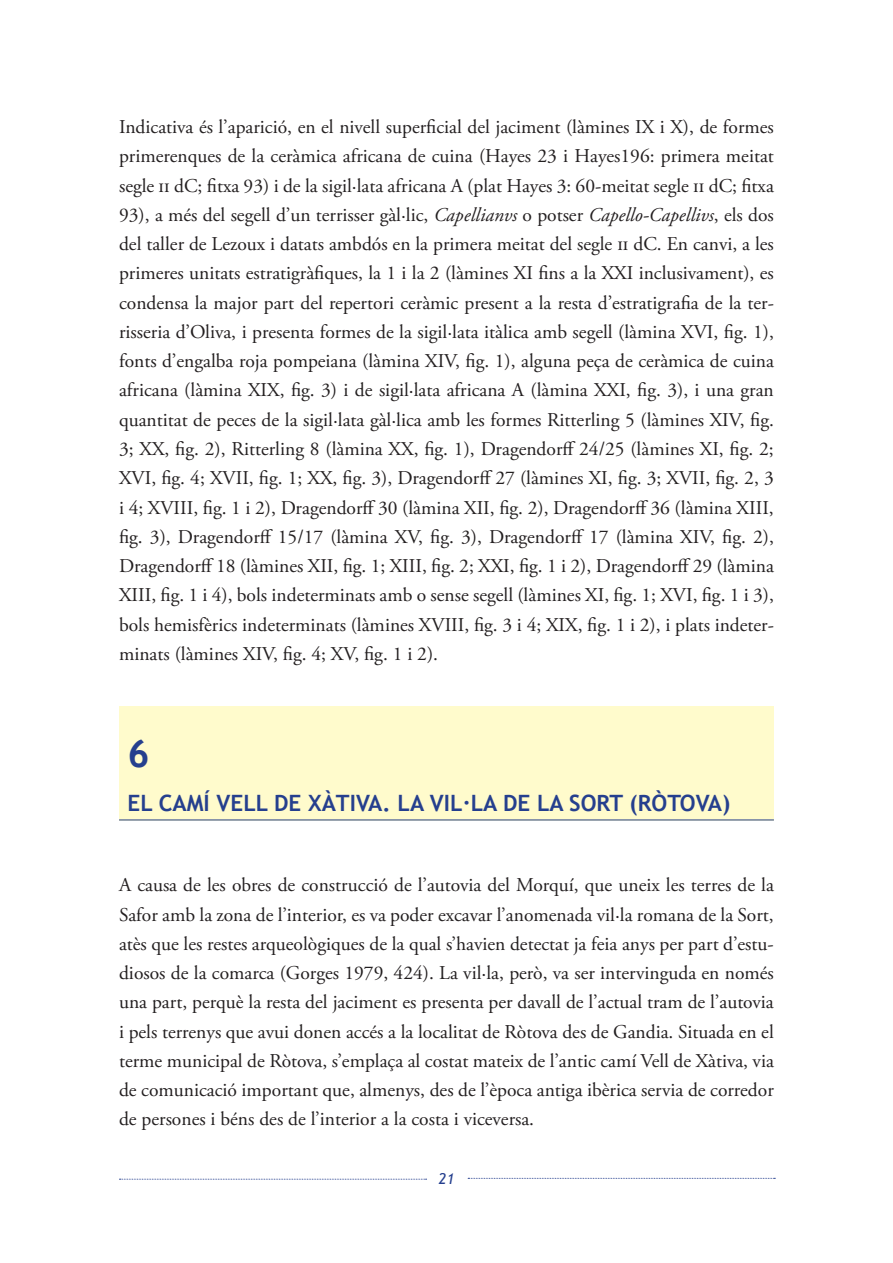
<style>
.page{position:relative;width:893px;height:1263px;background:#fff}
.page>*{position:absolute;margin:0;border:0;box-sizing:border-box;transform-origin:0 0}
.t1{font:700 37.5px "Trebuchet MS";color:#253f8e}
.t2{font:700 22.5px "Trebuchet MS";color:#253f8e}
.t3{font:19.5px/29.2px "Adobe Garamond Pro";color:#231f20;text-align:justify}
.t4{font:italic 15px "Trebuchet MS";color:#253f8e}
.s1{font-style:italic}
</style>
<div class="page">
<svg style="left:119px;top:1179px;width:308px;height:1px"></svg>
<svg style="left:468px;top:1178px;width:307px;height:1px"></svg>
<div style="left:120px;top:706px;width:654px;height:115px;background:#fffbcc"></div>
<hr style="left:119px;top:819px;width:655px;height:1px;background:#253f8e">
<p class="t3" style="left:119px;top:113px;width:657px">Indicativa és l’aparició, en el nivell superficial del jaciment (làmines IX i X), de formes primerenques de la ceràmica africana de cuina (Hayes 23 i Hayes196: primera meitat segle ii dC; fitxa 93) i de la sigil·lata africana A (plat Hayes 3: 60-meitat segle ii dC; fitxa 93), a més del segell d’un terrisser gàl·lic, <span class="s1">Capellianvs</span> o potser <span class="s1">Capello-Capellivs</span>, els dos del taller de Lezoux i datats ambdós en la primera meitat del segle ii dC. En canvi, a les primeres unitats estratigràfiques, la 1 i la 2 (làmines XI fins a la XXI inclusivament), es condensa la major part del repertori ceràmic present a la resta d’estratigrafia de la ter&shy;risseria d’Oliva, i presenta formes de la sigil·lata itàlica amb segell (làmina XVI, fig. 1), fonts d’engalba roja pompeiana (làmina XIV, fig. 1), alguna peça de ceràmica de cuina africana (làmina XIX, fig. 3) i de sigil·lata africana A (làmina XXI, fig. 3), i una gran quantitat de peces de la sigil·lata gàl·lica amb les formes Ritterling 5 (làmines XIV, fig.<br>3; XX, fig. 2), Ritterling 8 (làmina XX, fig. 1), Dragendorff 24/25 (làmines XI, fig. 2; XVI, fig. 4; XVII, fig. 1; XX, fig. 3), Dragendorff 27 (làmines XI, fig. 3; XVII, fig. 2, 3 i 4; XVIII, fig. 1 i 2), Dragendorff 30 (làmina XII, fig. 2), Dragendorff 36 (làmina XIII, fig. 3), Dragendorff 15/17 (làmina XV, fig. 3), Dragendorff 17 (làmina XIV, fig. 2), Dragendorff 18 (làmines XII, fig. 1; XIII, fig. 2; XXI, fig. 1 i 2), Dragendorff 29 (làmina XIII, fig. 1 i 4), bols indeterminats amb o sense segell (làmines XI, fig. 1; XVI, fig. 1 i 3), bols hemisfèrics indeterminats (làmines XVIII, fig. 3 i 4; XIX, fig. 1 i 2), i plats indeter&shy;minats (làmines XIV, fig. 4; XV, fig. 1 i 2).</p>
<p class="t1" style="left:128px;top:730px;width:23px">6</p>
<p class="t2" style="left:128px;top:789px;width:604px">EL CAMÍ VELL DE XÀTIVA. LA VIL·LA DE LA SORT (RÒTOVA)</p>
<p class="t3" style="left:119px;top:871px;width:657px">A causa de les obres de construcció de l’autovia del Morquí, que uneix les terres de la Safor amb la zona de l’interior, es va poder excavar l’anomenada vil·la romana de la Sort, atès que les restes arqueològiques de la qual s’havien detectat ja feia anys per part d’estu&shy;diosos de la comarca (Gorges 1979, 424). La vil·la, però, va ser intervinguda en només una part, perquè la resta del jaciment es presenta per davall de l’actual tram de l’autovia i pels terrenys que avui donen accés a la localitat de Ròtova des de Gandia. Situada en el terme municipal de Ròtova, s’emplaça al costat mateix de l’antic camí Vell de Xàtiva, via de comunicació important que, almenys, des de l’època antiga ibèrica servia de corredor de persones i béns des de l’interior a la costa i viceversa.</p>
<p class="t4" style="left:439px;top:1169px;width:17px">21</p>
</div>
